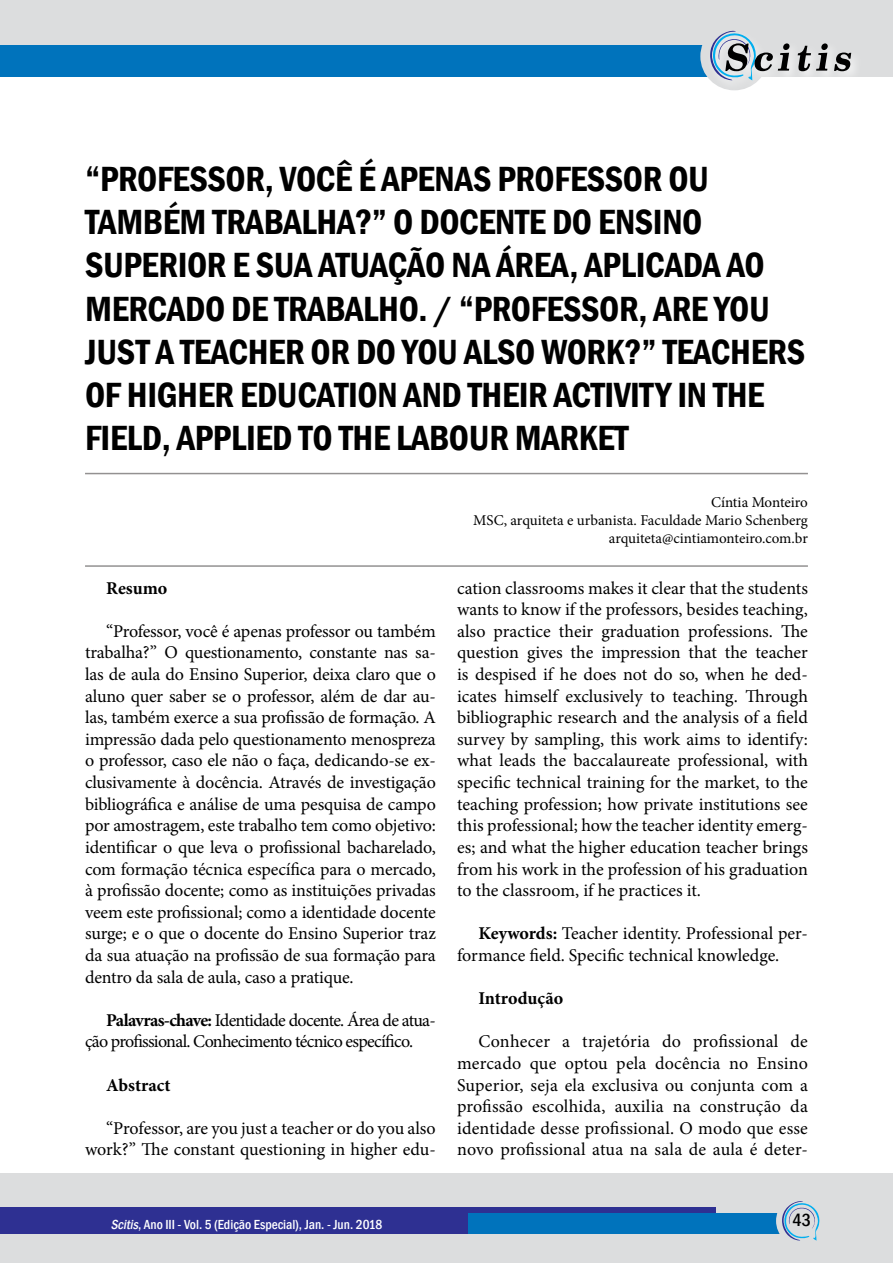
<style>
.page{position:relative;width:893px;height:1263px;background:#fff}
.page>*{position:absolute;margin:0;border:0;box-sizing:border-box;transform-origin:0 0}
.t1{font:600 condensed 36px/43.2px "Franklin Gothic";letter-spacing:-.01em;color:#000}
.t2{font:18px/21.6px "Minion Pro";letter-spacing:-.005em;color:#000;text-align:justify}
.t3{font:18px/21.6px "Minion Pro";letter-spacing:-.04em;color:#000}
.t4{font:700 18px "Minion Pro";color:#000}
.t5{font:500 condensed 18px "Franklin Gothic";color:#000}
.t6{font:15px/18px "Minion Pro";color:#000;text-align:right}
.t7{font:500 condensed 13.5px "Franklin Gothic";color:#fff}
.s1{font-weight:700}
.s2{font-style:italic}
</style>
<div class="page">
<div style="left:0;top:0;width:893px;height:77px;background:#dcddde"></div>
<div style="left:0;top:45px;width:733px;height:32px;background:#0073bc"></div>
<div style="left:0;top:1174px;width:893px;height:89px;background:#dcddde"></div>
<div style="left:0;top:1208px;width:715px;height:26px;background:#2e3092"></div>
<div style="left:468px;top:1214px;width:312px;height:20px;background:#0073bc"></div>
<div style="left:700px;top:22px;width:68px;height:68px;background:#dcddde;border-radius:50%"></div>
<svg style="left:776px;top:1201px;width:44px;height:40px"></svg>
<div style="left:707px;top:27px;width:156px;height:65px;background:#fff;opacity:.75"></div>
<svg style="left:834px;top:53px;width:17px;height:18px"></svg>
<svg style="left:798px;top:43px;width:30px;height:28px"></svg>
<svg style="left:709px;top:30px;width:81px;height:50px"></svg>
<hr style="left:85px;top:473px;width:723px;height:1px;background:#939191">
<hr style="left:85px;top:565px;width:723px;height:2px;background:#939191">
<p class="t1" style="left:85px;top:157px;width:722px">“PROFESSOR, VOCÊ É APENAS PROFESSOR OU TAMBÉM TRABALHA?” O DOCENTE DO ENSINO SUPERIOR E SUA ATUAÇÃO NA ÁREA, APLICADA AO MERCADO DE TRABALHO. / “PROFESSOR, ARE YOU JUST A TEACHER OR DO YOU ALSO WORK?” TEACHERS OF HIGHER EDUCATION AND THEIR ACTIVITY IN THE FIELD, APPLIED TO THE LABOUR MARKET</p>
<p class="t4" style="left:106px;top:575px;width:63px">Resumo</p>
<p class="t2" style="left:85px;top:620px;width:352px;text-indent:21px">“Professor, você é apenas professor ou também trabalha?” O questionamento, constante nas sa&shy;las de aula do Ensino Superior, deixa claro que o aluno quer saber se o professor, além de dar au&shy;las, também exerce a sua profissão de formação. A impressão dada pelo questionamento menospreza o professor, caso ele não o faça, dedicando-se ex&shy;clusivamente à docência. Através de investigação bibliográfica e análise de uma pesquisa de campo por amostragem, este trabalho tem como objetivo: identificar o que leva o profissional bacharelado, com formação técnica específica para o mercado, à profissão docente; como as instituições privadas veem este profissional; como a identidade docente surge; e o que o docente do Ensino Superior traz da sua atuação na profissão de sua formação para dentro da sala de aula, caso a pratique.</p>
<p class="t3" style="left:85px;top:1009px;width:352px;text-indent:21px"><span class="s1">Palavras-chave:</span> Identidade docente. Área de atua&shy;ção profissional. Conhecimento técnico específico.</p>
<p class="t4" style="left:106px;top:1072px;width:66px">Abstract</p>
<p class="t2" style="left:85px;top:1117px;width:352px;text-align:right">“Professor, are you just a teacher or do you also work?” The constant questioning in higher edu-</p>
<p class="t6" style="left:473px;top:493px;width:336px">Cíntia Monteiro<br>MSC, arquiteta e urbanista. Faculdade Mario Schenberg arquiteta@cintiamonteiro.com.br</p>
<p class="t2" style="left:457px;top:577px;width:352px">cation classrooms makes it clear that the students wants to know if the professors, besides teaching, also practice their graduation professions. The question gives the impression that the teacher is despised if he does not do so, when he ded&shy;icates himself exclusively to teaching. Through bibliographic research and the analysis of a field survey by sampling, this work aims to identify: what leads the baccalaureate professional, with specific technical training for the market, to the teaching profession; how private institutions see this professional; how the teacher identity emerg&shy;es; and what the higher education teacher brings from his work in the profession of his graduation to the classroom, if he practices it.</p>
<p class="t2" style="left:457px;top:923px;width:352px;text-indent:21px"><span class="s1">Keywords:</span> Teacher identity. Professional per&shy;formance field. Specific technical knowledge.</p>
<p class="t4" style="left:478px;top:986px;width:86px">Introdução</p>
<p class="t2" style="left:457px;top:1031px;width:352px;text-indent:21px">Conhecer a trajetória do profissional de mercado que optou pela docência no Ensino Superior, seja ela exclusiva ou conjunta com a profissão escolhida, auxilia na construção da identidade desse profissional. O modo que esse novo profissional atua na sala de aula é deter-</p>
<p class="t7" style="left:111px;top:1215px;width:273px"><span class="s2">Scitis</span>, Ano III - Vol. 5 (Edição Especial), Jan. - Jun. 2018</p>
<p class="t5" style="left:793px;top:1208px;width:20px">43</p>
</div>
